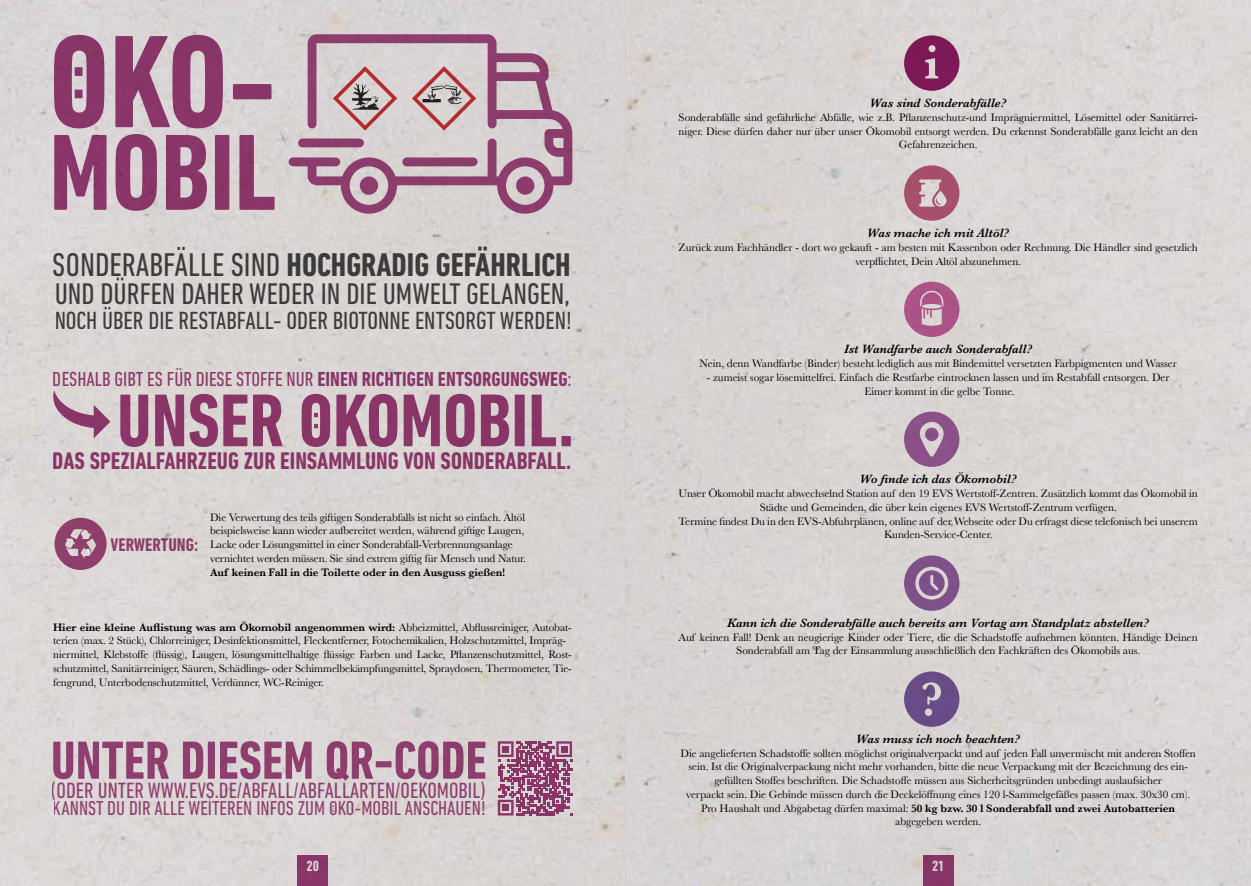
<style>
.page{position:relative;width:1251px;height:886px;background:#dad5d4}
.page>*{position:absolute;margin:0;border:0;box-sizing:border-box;transform-origin:0 0}
.t1{font:700 condensed 134px "DIN Next LT Pro";color:#911f67}
.t2{font:700 condensed 110px "DIN Next LT Pro";color:#911f67}
.t3{font:700 condensed 76px "DIN Next LT Pro";color:#911f67}
.t4{font:700 condensed 54.62px "DIN Next LT Pro";color:#911f67}
.t5{font:700 condensed 33.5px "DIN Next LT Pro";color:#484847}
.t6{font:condensed 30.38px "DIN Next LT Pro";color:#484847}
.t7{font:condensed 25.25px "DIN Next LT Pro";color:#484847}
.t8{font:700 condensed 24.5px "DIN Next LT Pro";color:#911f67}
.t9{font:condensed 22.5px "DIN Next LT Pro";color:#911f67}
.t10{font:condensed 20.62px "DIN Next LT Pro";color:#911f67}
.t11{font:condensed 20.5px "DIN Next LT Pro";color:#911f67}
.t12{font:700 condensed 18.62px "DIN Next LT Pro";color:#a54b7e}
.t13{font:700 condensed 15px "DIN Next LT Pro";color:#fff}
.t14{font:italic 600 12.5px "Baskerville";letter-spacing:-.005em;color:#000}
.t15{font:11.25px/13.8px "Baskerville";letter-spacing:-.005em;color:#000;text-align:center}
.t16{font:600 11.25px "Baskerville";letter-spacing:-.01em;color:#000}
.s1{font-weight:400}
.s2{font-weight:700}
.s3{font-weight:600}
</style>
<div class="page">
<div style="left:297px;top:855px;width:31px;height:31px;background:#8a3569"></div>
<svg style="left:289px;top:34px;width:283px;height:180px;fill:#d7d2d1"></svg>
<svg style="left:360px;top:176px;width:18px;height:19px"></svg>
<svg style="left:516px;top:176px;width:18px;height:19px"></svg>
<div style="left:402px;top:157px;width:76px;height:9px;background:#8d3d6c;border-radius:4px"></div>
<div style="left:298px;top:138px;width:66px;height:9px;background:#8b3d6c;border-radius:4px"></div>
<svg style="left:75px;top:67px;width:8px;height:31px"></svg>
<svg style="left:498px;top:741px;width:74px;height:75px"></svg>
<div style="left:502px;top:804px;width:7px;height:7px;background:#893566"></div>
<svg style="left:333px;top:66px;width:64px;height:65px"></svg>
<svg style="left:314px;top:413px;width:4px;height:15px"></svg>
<svg style="left:53px;top:390px;width:57px;height:48px"></svg>
<svg style="left:54px;top:518px;width:53px;height:52px"></svg>
<svg style="left:65px;top:529px;width:31px;height:29px"></svg>
<svg style="left:412px;top:66px;width:64px;height:65px"></svg>
<div style="left:923px;top:855px;width:30px;height:31px;background:#883567"></div>
<div style="left:904px;top:35px;width:55px;height:56px;background:#7d1957;border-radius:50%"></div>
<svg style="left:925px;top:45px;width:13px;height:33px"></svg>
<div style="left:904px;top:282px;width:55px;height:55px;background:#ad5288;border-radius:50%"></div>
<svg style="left:920px;top:291px;width:23px;height:35px"></svg>
<div style="left:904px;top:412px;width:55px;height:55px;background:#8a5087;border-radius:50%"></div>
<svg style="left:920px;top:422px;width:24px;height:35px"></svg>
<div style="left:904px;top:555px;width:55px;height:56px;background:#7f5189;border-radius:50%"></div>
<svg style="left:915px;top:567px;width:33px;height:32px"></svg>
<div style="left:904px;top:671px;width:55px;height:56px;background:#694c88;border-radius:50%"></div>
<svg style="left:922px;top:682px;width:19px;height:34px"></svg>
<div style="left:904px;top:165px;width:55px;height:56px;background:#a74f6b;border-radius:50%"></div>
<svg style="left:919px;top:179px;width:27px;height:28px"></svg>
<h1 class="t1" style="left:49px;top:6px;width:229px">OKO-</h1>
<h2 class="t2" style="left:49px;top:110px;width:229px">MOBIL</h2>
<h3 class="t5" style="left:53px;top:246px;width:519px"><span class="s1">SONDERABFÄLLE SIND</span> HOCHGRADIG GEFÄHRLICH</h3>
<h3 class="t7" style="left:55px;top:306px;width:519px">NOCH ÜBER DIE RESTABFALL- ODER BIOTONNE ENTSORGT WERDEN!</h3>
<h3 class="t6" style="left:55px;top:277px;width:517px">UND DÜRFEN DAHER WEDER IN DIE UMWELT GELANGEN,</h3>
<h3 class="t10" style="left:53px;top:367px;width:520px">DESHALB GIBT ES FÜR DIESE STOFFE NUR <span class="s2">EINEN RICHTIGEN ENTSORGUNGSWEG</span>:</h3>
<h3 class="t3" style="left:117px;top:377px;width:458px">UNSER OKOMOBIL.</h3>
<h3 class="t8" style="left:53px;top:447px;width:520px">DAS SPEZIALFAHRZEUG ZUR EINSAMMLUNG VON SONDERABFALL.</h3>
<h3 class="t12" style="left:110px;top:534px;width:89px">VERWERTUNG:</h3>
<p class="t15" style="left:210px;top:510px;width:317px;text-align:left">Die Verwertung des teils giftigen Sonderabfalls ist nicht so einfach. Altöl beispielsweise kann wieder aufbereitet werden, während giftige Laugen, Lacke oder Lösungsmittel in einer Sonderabfall-Verbrennungsanlage vernichtet werden müssen. Sie sind extrem giftig für Mensch und Natur.</p>
<p class="t16" style="left:210px;top:564px;width:297px">Auf keinen Fall in die Toilette oder in den Ausguss gießen!</p>
<p class="t15" style="left:53px;top:620px;width:520px;text-align:left"><span class="s3">Hier eine kleine Auflistung was am Ökomobil angenommen wird:</span> Abbeizmittel, Abflussreiniger, Autobat&shy;terien (max. 2 Stück), Chlorreiniger, Desinfektionsmittel, Fleckentferner, Fotochemikalien, Holzschutzmittel, Impräg&shy;niermittel, Klebstoffe (flüssig), Laugen, lösungsmittelhaltige flüssige Farben und Lacke, Pflanzenschutzmittel, Rost&shy;schutzmittel, Sanitärreiniger, Säuren, Schädlings- oder Schimmelbekämpfungsmittel, Spraydosen, Thermometer, Tie&shy;fengrund, Unterbodenschutzmittel, Verdünner, WC-Reiniger.</p>
<h3 class="t4" style="left:51px;top:729px;width:437px">UNTER DIESEM QR-CODE</h3>
<h3 class="t9" style="left:51px;top:777px;width:437px">(ODER UNTER WWW.EVS.DE/ABFALL/ABFALLARTEN/OEKOMOBIL)</h3>
<h3 class="t11" style="left:53px;top:797px;width:434px">KANNST DU DIR ALLE WEITEREN INFOS ZUM OKO-MOBIL ANSCHAUEN!</h3>
<h3 class="t13" style="left:306px;top:858px;width:14px">20</h3>
<p class="t14" style="left:870px;top:95px;width:138px">Was sind Sonderabfälle?</p>
<p class="t15" style="left:679px;top:111px;width:521px">Sonderabfälle sind gefährliche Abfälle, wie z.B. Pflanzenschutz-und Imprägniermittel, Lösemittel oder Sanitärrei&shy;niger. Diese dürfen daher nur über unser Ökomobil entsorgt werden. Du erkennst Sonderabfälle ganz leicht an den<br>Gefahrenzeichen.</p>
<p class="t14" style="left:867px;top:224px;width:144px">Was mache ich mit Altöl?</p>
<p class="t15" style="left:679px;top:240px;width:521px">Zurück zum Fachhändler - dort wo gekauft - am besten mit Kassenbon oder Rechnung. Die Händler sind gesetzlich verpflichtet, Dein Altöl abzunehmen.</p>
<p class="t14" style="left:844px;top:341px;width:190px">Ist Wandfarbe auch Sonderabfall?</p>
<p class="t15" style="left:699px;top:357px;width:479px">Nein, denn Wandfarbe (Binder) besteht lediglich aus mit Bindemittel versetzten Farbpigmenten und Wasser</p>
<p class="t15" style="left:707px;top:370px;width:464px">- zumeist sogar lösemittelfrei. Einfach die Restfarbe eintrocknen lassen und im Restabfall entsorgen. Der<br>Eimer kommt in die gelbe Tonne.</p>
<p class="t14" style="left:860px;top:471px;width:159px">Wo finde ich das Ökomobil?</p>
<p class="t15" style="left:679px;top:487px;width:521px">Unser Ökomobil macht abwechselnd Station auf den 19 EVS Wertstoff-Zentren. Zusätzlich kommt das Ökomobil in Städte und Gemeinden, die über kein eigenes EVS Wertstoff-Zentrum verfügen.<br>Termine findest Du in den EVS-Abfuhrplänen, online auf der Webseite oder Du erfragst diese telefonisch bei unserem Kunden-Service-Center.</p>
<p class="t14" style="left:727px;top:614px;width:423px">Kann ich die Sonderabfälle auch bereits am Vortag am Standplatz abstellen?</p>
<p class="t15" style="left:679px;top:630px;width:521px">Auf keinen Fall! Denk an neugierige Kinder oder Tiere, die die Schadstoffe aufnehmen könnten. Händige Deinen<br>Sonderabfall am Tag der Einsammlung ausschließlich den Fachkräften des Ökomobils aus.</p>
<p class="t14" style="left:856px;top:730px;width:165px">Was muss ich noch beachten?</p>
<p class="t15" style="left:680px;top:746px;width:517px">Die angelieferten Schadstoffe sollten möglichst originalverpackt und auf jeden Fall unvermischt mit anderen Stoffen sein. Ist die Originalverpackung nicht mehr vorhanden, bitte die neue Verpackung mit der Bezeichnung des ein&shy;gefüllten Stoffes beschriften. Die Schadstoffe müssen aus Sicherheitsgründen unbedingt auslaufsicher<br>verpackt sein. Die Gebinde müssen durch die Deckelöffnung eines 120 l-Sammelgefäßes passen (max. 30x30 cm).<br>Pro Haushalt und Abgabetag dürfen maximal: <span class="s3">50 kg bzw. 30 l Sonderabfall und zwei Autobatterien </span>abgegeben werden.</p>
<h3 class="t13" style="left:932px;top:858px;width:14px">21</h3>
</div>
